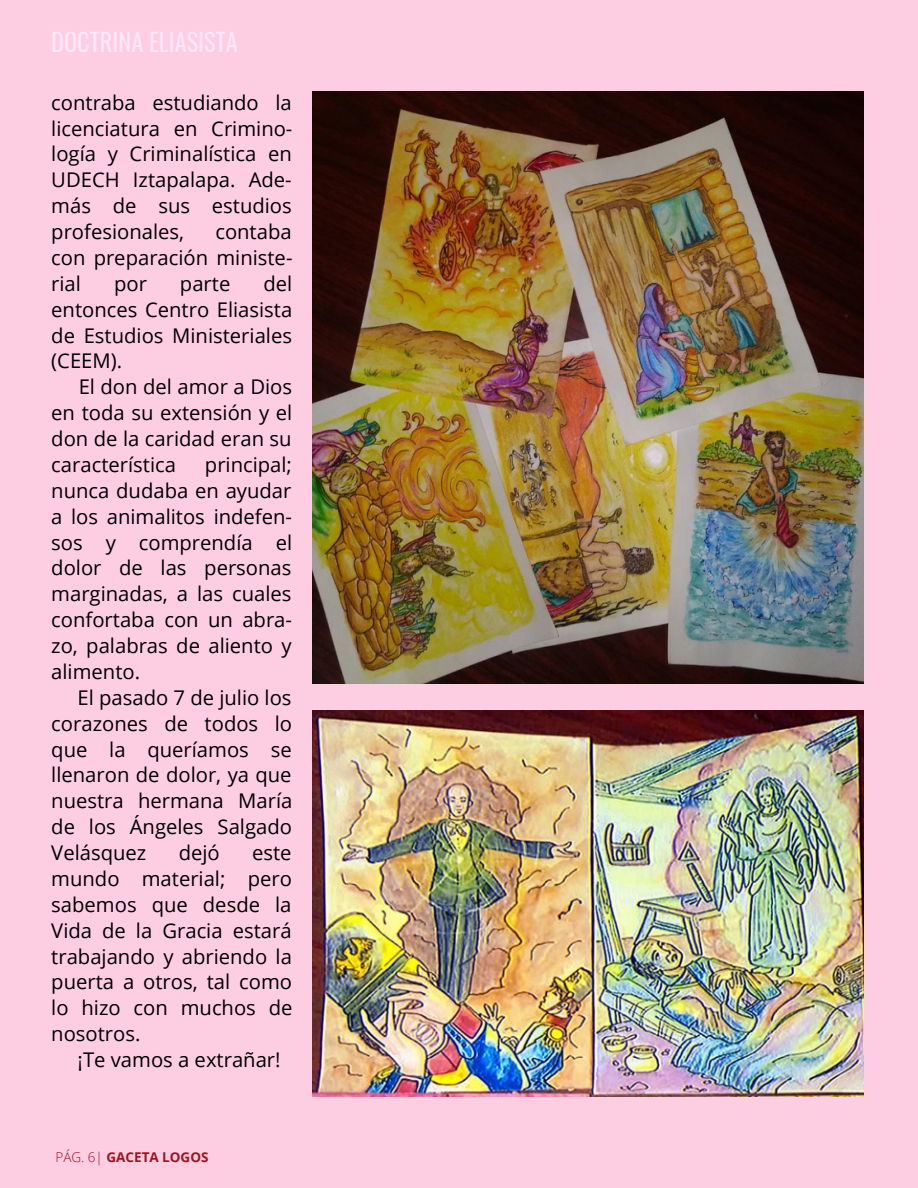
<style>
.page{position:relative;width:918px;height:1188px;background:#fdcee2}
.page>*{position:absolute;margin:0;border:0;box-sizing:border-box;transform-origin:0 0}
.t1{font:24.45px "Oswald";color:#ffe6fa}
.t2{font:20.25px/25.8px "Open Sans";color:#000;text-align:justify}
.t3{font:700 13.5px "Open Sans";color:#9e1420}
.s1{font-weight:300}
</style>
<div class="page">
<img style="left:312px;top:710px;width:552px;height:386px">
<img style="left:312px;top:92px;width:552px;height:592px">
<p class="t1" style="left:51px;top:23px;width:188px">DOCTRINA ELIASISTA</p>
<p class="t2" style="left:51px;top:89px;width:243px">contraba estudiando la licenciatura en Crimino&shy;logía y Criminalística en UDECH Iztapalapa. Ade&shy;más de sus estudios profesionales,</p>
<p class="t2" style="left:51px;top:218px;width:243px;text-indent:164px">contaba con preparación ministe&shy;rial</p>
<p class="t2" style="left:51px;top:270px;width:243px;text-indent:212px">del entonces Centro Eliasista de Estudios Ministeriales (CEEM).</p>
<p class="t2" style="left:51px;top:374px;width:242px;text-indent:27px">El don del amor a Dios en toda su extensión y el don de la caridad eran su característica</p>
<p class="t2" style="left:114px;top:270px;width:34px">por</p>
<p class="t2" style="left:180px;top:270px;width:52px">parte</p>
<p class="t2" style="left:51px;top:451px;width:242px;text-indent:154px">principal; nunca dudaba en ayudar a los animalitos indefen&shy;sos y comprendía el dolor de las personas marginadas, a las cuales confortaba con un abra&shy;zo, palabras de aliento y alimento.</p>
<p class="t2" style="left:51px;top:684px;width:243px;text-indent:26px">El pasado 7 de julio los corazones de todos lo que la queríamos se llenaron de dolor, ya que nuestra hermana María de los Ángeles Salgado Velásquez</p>
<p class="t2" style="left:179px;top:839px;width:43px">dejó</p>
<p class="t2" style="left:51px;top:839px;width:243px;text-indent:201px">este mundo material; pero sabemos que desde la Vida de la Gracia estará trabajando y abriendo la puerta a otros, tal como lo hizo con muchos de nosotros.</p>
<p class="t2" style="left:78px;top:1046px;width:205px">¡Te vamos a extrañar!</p>
<p class="t3" style="left:55px;top:1148px;width:155px"><span class="s1">PÁG. 6|</span> GACETA LOGOS</p>
</div>
